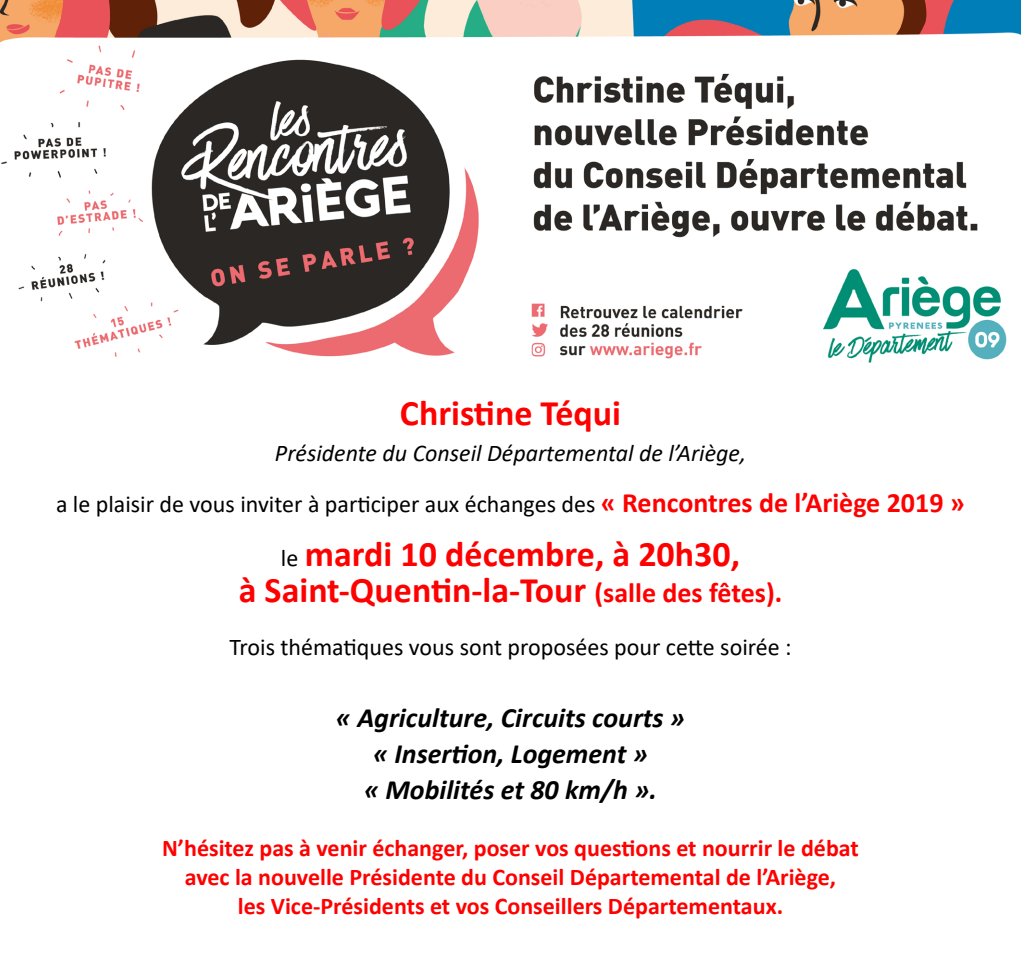
<style>
.page{position:relative;width:1021px;height:964px;background:#fff}
.page>*{position:absolute;margin:0;border:0;box-sizing:border-box;transform-origin:0 0}
.t1{font:700 36px/36px "Calibri";color:#f00;text-align:center}
.t2{font:italic 700 28px/36px "Calibri";color:#000;text-align:center}
.t3{font:24px/50.2px "Calibri";color:#000;text-align:center}
.t4{font:700 24px/28.8px "Calibri";color:#f00;text-align:center}
.s1{font-style:italic}
.s2{font-weight:700;font-size:28px;color:#f00}
.s3{font-weight:400;font-size:24px;color:#000}
.s4{font-size:28px}
</style>
<div class="page">
<img style="left:0;top:0;width:1020px;height:363px">
<h1 class="t1" style="left:400px;top:395px;width:222px">Christine Téqui</h1>
<p class="t3" style="left:56px;top:428px;width:910px"><span class="s1">Présidente du Conseil Départemental de l’Ariège,<br></span>a le plaisir de vous inviter à participer aux échanges des <span class="s2">« Rencontres de l’Ariège 2019 »</span></p>
<h1 class="t1" style="left:239px;top:535px;width:545px"><span class="s3">le</span> mardi 10 décembre, à 20h30,<br>à Saint-Quentin-la-Tour <span class="s4">(salle des fêtes).</span></h1>
<p class="t3" style="left:229px;top:621px;width:564px">Trois thématiques vous sont proposées pour cette soirée :</p>
<p class="t2" style="left:336px;top:698px;width:350px">« Agriculture, Circuits courts » « Insertion, Logement »<br>« Mobilités et 80 km/h ».</p>
<p class="t4" style="left:162px;top:833px;width:698px">N’hésitez pas à venir échanger, poser vos questions et nourrir le débat avec la nouvelle Présidente du Conseil Départemental de l’Ariège,<br>les Vice-Présidents et vos Conseillers Départementaux.</p>
</div>
